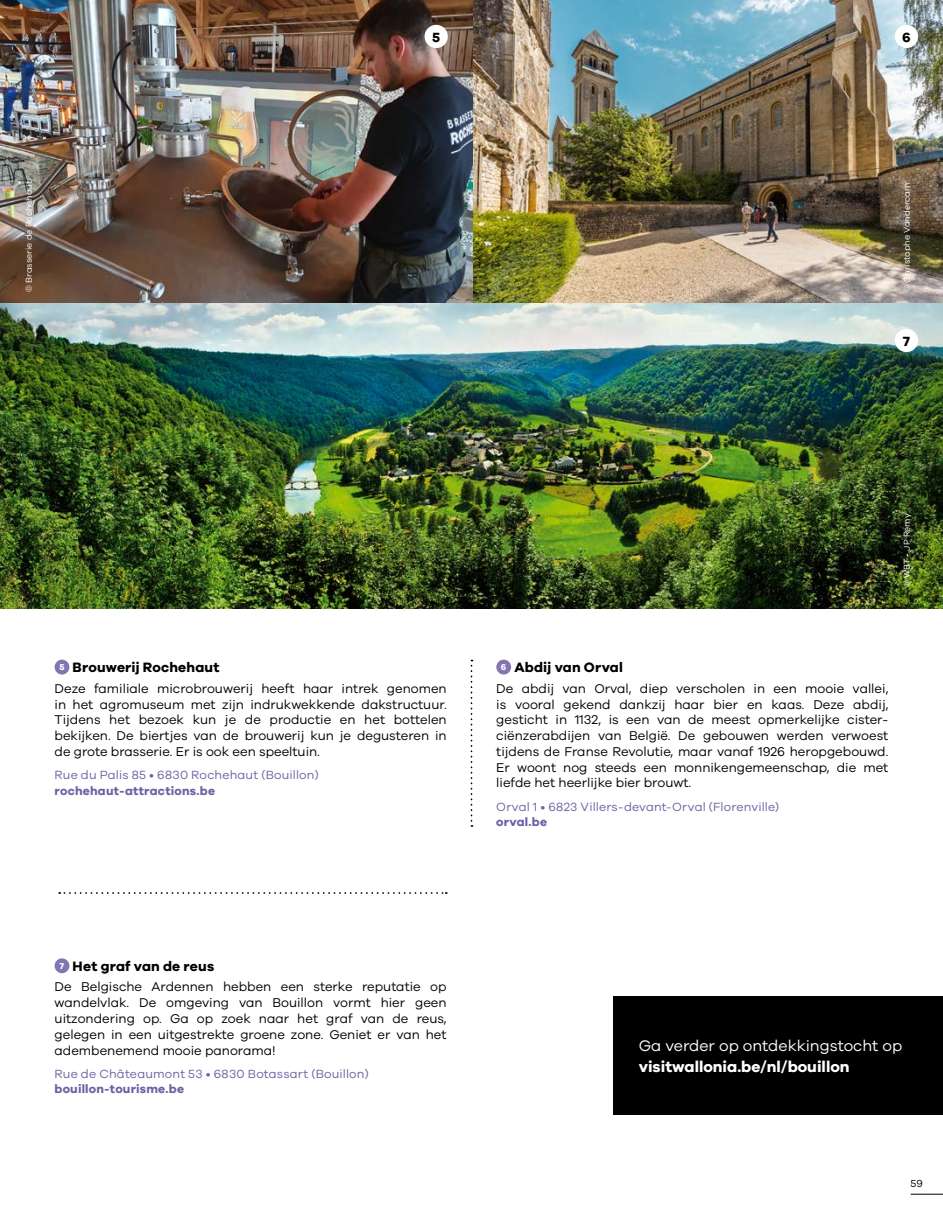
<style>
.page{position:relative;width:943px;height:1216px;background:#fff}
.page>*{position:absolute;margin:0;border:0;box-sizing:border-box;transform-origin:0 0}
.t1{font:15.75px "Galano Grotesque";color:#fff}
.t2{font:700 15.75px "Galano Grotesque";color:#fff}
.t3{font:700 14px "Galano Grotesque";letter-spacing:.015em;color:#000}
.t4{font:13.12px/15.8px "Galano Grotesque";color:#000;text-align:justify}
.t5{font:12.25px "Galano Grotesque";letter-spacing:.015em;color:#6e60a3}
.t6{font:700 12.25px "Galano Grotesque";letter-spacing:.015em;color:#6e60a3}
.t7{font:10.5px "Galano Grotesque";color:#000}
.t8{font:8.75px "Galano Grotesque";color:#fff}
</style>
<div class="page">
<img style="left:0;top:0;width:943px;height:608px">
<div style="left:424px;top:25px;width:24px;height:23px;background:#fff;border-radius:50%"></div>
<div style="left:894px;top:25px;width:24px;height:23px;background:#fff;border-radius:50%"></div>
<div style="left:55px;top:958px;width:14px;height:15px;background:#8375b0;border-radius:50%"></div>
<div style="left:55px;top:659px;width:14px;height:15px;background:#8375b0;border-radius:50%"></div>
<div style="left:496px;top:659px;width:15px;height:15px;background:#8375b0;border-radius:50%"></div>
<svg style="left:59px;top:892px;width:388px;height:1px"></svg>
<div style="left:894px;top:329px;width:24px;height:23px;background:#fff;border-radius:50%"></div>
<div style="left:614px;top:995px;width:329px;height:119px;background:#000"></div>
<svg style="left:470px;top:659px;width:2px;height:167px"></svg>
<hr style="left:910px;top:1193px;width:33px;height:1px;background:#000">
<p class="t8" style="left:24px;top:291px;width:112px;rotate:-90deg">© Brasserie de Rochehaut</p>
<p class="t8" style="left:901px;top:291px;width:110px;rotate:-90deg">© Christophe Vandercam</p>
<p class="t3" style="left:73px;top:658px;width:148px">Brouwerij Rochehaut</p>
<p class="t4" style="left:55px;top:680px;width:393px">Deze familiale microbrouwerij heeft haar intrek genomen in het agromuseum met zijn indrukwekkende dakstructuur.<br>Tijdens het bezoek kun je de productie en het bottelen bekijken. De biertjes van de brouwerij kun je degusteren in de grote brasserie. Er is ook een speeltuin.</p>
<p class="t5" style="left:55px;top:767px;width:266px">Rue du Palis 85 • 6830 Rochehaut (Bouillon)</p>
<p class="t6" style="left:55px;top:783px;width:162px">rochehaut-attractions.be</p>
<p class="t8" style="left:901px;top:587px;width:75px;rotate:-90deg">© WBT - JP Remy</p>
<p class="t3" style="left:514px;top:658px;width:110px">Abdij van Orval</p>
<p class="t4" style="left:496px;top:680px;width:393px">De abdij van Orval, diep verscholen in een mooie vallei, is vooral gekend dankzij haar bier en kaas. Deze abdij, gesticht in 1132, is een van de meest opmerkelijke cister&shy;ciënzerabdijen van België. De gebouwen werden verwoest tijdens de Franse Revolutie, maar vanaf 1926 heropgebouwd.<br>Er woont nog steeds een monnikengemeenschap, die met liefde het heerlijke bier brouwt.</p>
<p class="t5" style="left:496px;top:799px;width:284px">Orval 1 • 6823 Villers-devant-Orval (Florenville)</p>
<p class="t6" style="left:496px;top:814px;width:52px">orval.be</p>
<p class="t3" style="left:73px;top:957px;width:143px">Het graf van de reus</p>
<p class="t4" style="left:55px;top:978px;width:393px">De Belgische Ardennen hebben een sterke reputatie op wandelvlak. De omgeving van Bouillon vormt hier geen uitzondering op. Ga op zoek naar het graf van de reus, gelegen in een uitgestrekte groene zone. Geniet er van het adembenemend mooie panorama!</p>
<p class="t5" style="left:55px;top:1066px;width:316px">Rue de Châteaumont 53 • 6830 Botassart (Bouillon)</p>
<p class="t6" style="left:55px;top:1081px;width:131px">bouillon-tourisme.be</p>
<p class="t1" style="left:638px;top:1036px;width:265px">Ga verder op ontdekkingstocht op</p>
<p class="t2" style="left:638px;top:1057px;width:212px">visitwallonia.be/nl/bouillon</p>
<p class="t7" style="left:910px;top:1177px;width:14px">59</p>
</div>
